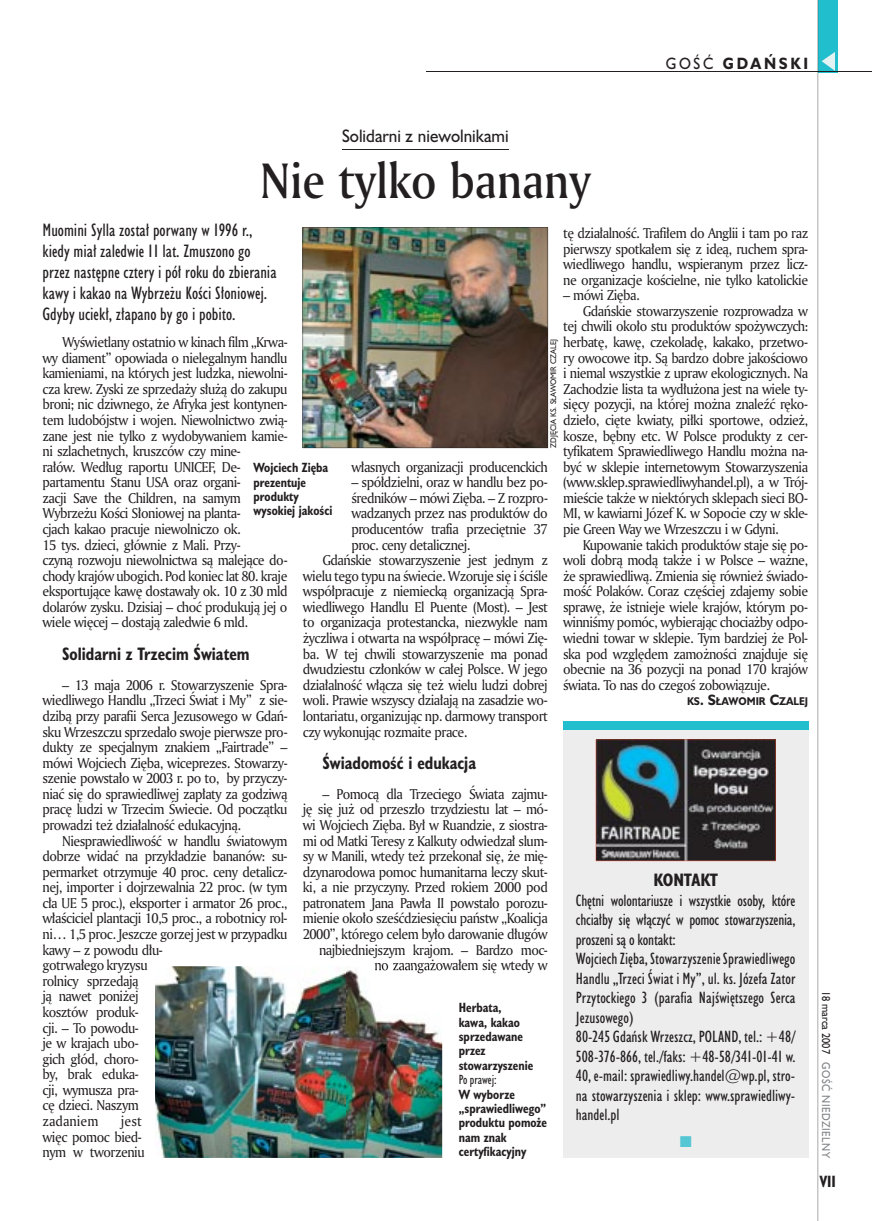
<style>
.page{position:relative;width:872px;height:1221px;background:#fff}
.page>*{position:absolute;margin:0;border:0;box-sizing:border-box;transform-origin:0 0}
.t1{font:48px "Amerigo Md PL";color:#231f20;scale:.9 1}
.t2{font:16.5px/21px "Humanst 521 Cn PL";color:#231f20}
.t3{font:700 16.5px "Humanst 521 Cn PL";color:#231f20;scale:.94 1}
.t4{font:16.5px "Humanst 521 PL";color:#231f20;scale:.94 1}
.t5{font:700 16.5px "Humanst 521 Cn PL";color:#231f20}
.t6{font:15px/19.5px "Humanst 521 Cn PL";color:#231f20}
.t7{font:700 15px "Humanst 521 PL";letter-spacing:.2em;color:#231f20;scale:.9 1}
.t8{font:700 15px "Humanst 521 Cn PL";color:#231f20;scale:.94 1}
.t9{font:13.8px/15.6px "Amerigo PL";letter-spacing:-.04em;color:#231f20;scale:.94 1}
.t10{font:700 12.3px/14.4px "Humanst 521 Cn PL";color:#231f20;scale:.94 1}
.t11{font:12.3px "Humanst 521 Cn PL";color:#231f20;scale:.94 1}
.t12{font:10.5px "Humanst 521 PL";letter-spacing:.05em;color:#808285;scale:.9 1}
.t13{font:10.5px "Humanst 521 PL";color:#231f20;scale:.9 1}
.t14{font:700 10.35px "Humanst 521 PL";color:#231f20;scale:.9 1}
.t15{font:7.5px "Humanst 521 PL";color:#231f20;scale:.94 1}
.s1{font-weight:400}
.s2{font-size:13.8px}
</style>
<div class="page">
<div style="left:818px;top:0;width:19px;height:72px;background:#21becd"></div>
<hr style="left:817px;top:0;width:1px;height:1220px;background:#231f20">
<svg style="left:821px;top:52px;width:14px;height:19px"></svg>
<hr style="left:425px;top:72px;width:447px;height:1px;background:#231f20">
<hr style="left:342px;top:149px;width:166px;height:1px;background:#231f20">
<div style="left:563px;top:721px;width:245px;height:435px;background:#ededee"></div>
<div style="left:563px;top:721px;width:245px;height:8px;background:#21becd"></div>
<img style="left:303px;top:227px;width:245px;height:221px">
<svg style="left:595px;top:739px;width:181px;height:122px;background:#414a4a"></svg>
<img style="left:155px;top:966px;width:287px;height:191px">
<img style="left:375px;top:966px;width:67px;height:7px">
<p class="t7" style="left:666px;top:53px;width:160px"><span class="s1">GOŚĆ</span> GDAŃSKI</p>
<p class="t4" style="left:342px;top:125px;width:179px">Solidarni z niewolnikami</p>
<h1 class="t1" style="left:260px;top:149px;width:369px">Nie tylko banany</h1>
<p class="t2" style="left:43px;top:219px;width:235px">Muomini Sylla został porwany w 1996 r., kiedy miał zaledwie 11 lat. Zmuszono go przez następne cztery i pół roku do zbierania kawy i kakao na Wybrzeżu Kości Słoniowej.<br>Gdyby uciekł, złapano by go i pobito.</p>
<p class="t9" style="left:43px;top:334px;width:262px;text-indent:20px">Wyświetlany ostatnio w kinach film „Krwa&shy;wy diament” opowiada o nielegalnym handlu kamieniami, na których jest ludzka, niewolni&shy;cza krew. Zyski ze sprzedaży służą do zakupu broni; nic dziwnego, że Afryka jest kontynen&shy;tem ludobójstw i wojen. Niewolnictwo zwią&shy;zane jest nie tylko z wydobywaniem kamie&shy;ni szlachetnych, kruszców czy mine-<br>rałów. Według raportu UNICEF, De&shy;partamentu Stanu USA oraz organi-<br>zacji Save the Children, na samym Wybrzeżu Kości Słoniowej na planta-<br>cjach kakao pracuje niewolniczo ok.<br>15 tys. dzieci, głównie z Mali. Przy-<br>czyną rozwoju niewolnictwa są malejące do&shy;chody krajów ubogich. Pod koniec lat 80. kraje eksportujące kawę dostawały ok. 10 z 30 mld dolarów zysku. Dzisiaj – choć produkują jej o wiele więcej – dostają zaledwie 6 mld.</p>
<p class="t3" style="left:62px;top:642px;width:201px">Solidarni z Trzecim Światem</p>
<p class="t9" style="left:43px;top:676px;width:262px;text-align:justify;text-indent:20px">– 13 maja 2006 r. Stowarzyszenie Spra&shy;wiedliwego Handlu „Trzeci Świat i My” z sie&shy;dzibą przy parafii Serca Jezusowego w Gdań&shy;sku Wrzeszczu sprzedało swoje pierwsze pro&shy;dukty ze specjalnym znakiem „Fairtrade” – mówi Wojciech Zięba, wiceprezes. Stowarzy&shy;szenie powstało w 2003 r. po to, by przyczy&shy;niać się do sprawiedliwej zapłaty za godziwą pracę ludzi w Trzecim Świecie. Od początku prowadzi też działalność edukacyjną.</p>
<p class="t9" style="left:43px;top:832px;width:262px;text-indent:20px">Niesprawiedliwość w handlu światowym dobrze widać na przykładzie bananów: su&shy;permarket otrzymuje 40 proc. ceny detalicz&shy;nej, importer i dojrzewalnia 22 proc. (w tym cła UE 5 proc.), eksporter i armator 26 proc., właściciel plantacji 10,5 proc., a robotnicy rol&shy;ni… 1,5 proc. Jeszcze gorzej jest w przypadku kawy – z powodu dłu-<br>gotrwałego kryzysu<br>rolnicy sprzedają<br>ją nawet poniżej<br>kosztów produk-<br>cji. – To powodu-<br>je w krajach ubo-<br>gich głód, choro-<br>by, brak eduka-<br>cji, wymusza pra-<br>cę dzieci. Naszym<br>zadaniem</p>
<p class="t9" style="left:563px;top:225px;width:262px;text-align:justify">tę działalność. Trafiłem do Anglii i tam po raz pierwszy spotkałem się z ideą, ruchem spra&shy;wiedliwego handlu, wspieranym przez licz&shy;ne organizacje kościelne, nie tylko katolickie</p>
<p class="t9" style="left:563px;top:287px;width:83px">– mówi Zięba.</p>
<p class="t9" style="left:583px;top:303px;width:241px">Gdańskie stowarzyszenie rozprowadza w</p>
<p class="t9" style="left:563px;top:318px;width:262px">tej chwili około stu produktów spożywczych:</p>
<p class="t9" style="left:563px;top:334px;width:262px">herbatę, kawę, czekoladę, kakako, przetwo-</p>
<p class="t9" style="left:563px;top:349px;width:262px">ry owocowe itp. Są bardzo dobre jakościowo</p>
<p class="t9" style="left:563px;top:365px;width:262px">i niemal wszystkie z upraw ekologicznych. Na</p>
<p class="t9" style="left:563px;top:380px;width:262px">Zachodzie lista ta wydłużona jest na wiele ty-</p>
<p class="t9" style="left:563px;top:396px;width:262px">sięcy pozycji, na której można znaleźć ręko-</p>
<p class="t9" style="left:563px;top:412px;width:262px">dzieło, cięte kwiaty, piłki sportowe, odzież,</p>
<p class="t9" style="left:563px;top:427px;width:262px">kosze, bębny etc. W Polsce produkty z cer-</p>
<p class="t9" style="left:563px;top:443px;width:262px">tyfikatem Sprawiedliwego Handlu można na-</p>
<p class="t9" style="left:563px;top:458px;width:262px">być w sklepie internetowym Stowarzyszenia</p>
<p class="t9" style="left:563px;top:474px;width:262px">(www.sklep.sprawiedliwyhandel.pl), a w Trój-</p>
<p class="t9" style="left:563px;top:489px;width:262px">mieście także w niektórych sklepach sieci BO-</p>
<p class="t9" style="left:563px;top:505px;width:262px">MI, w kawiarni Józef K. w Sopocie czy w skle-</p>
<p class="t9" style="left:563px;top:521px;width:231px">pie Green Way we Wrzeszczu i w Gdyni.</p>
<p class="t9" style="left:583px;top:536px;width:241px">Kupowanie takich produktów staje się po-</p>
<p class="t9" style="left:563px;top:552px;width:262px">woli dobrą modą także i w Polsce – ważne,</p>
<p class="t9" style="left:563px;top:567px;width:262px">że sprawiedliwą. Zmienia się również świado-</p>
<p class="t9" style="left:563px;top:583px;width:262px">mość Polaków. Coraz częściej zdajemy sobie</p>
<p class="t9" style="left:563px;top:598px;width:262px">sprawę, że istnieje wiele krajów, którym po-</p>
<p class="t9" style="left:563px;top:614px;width:262px">winniśmy pomóc, wybierając chociażby odpo-</p>
<p class="t9" style="left:563px;top:630px;width:262px">wiedni towar w sklepie. Tym bardziej że Pol-</p>
<p class="t9" style="left:563px;top:645px;width:262px">ska pod względem zamożności znajduje się</p>
<p class="t9" style="left:563px;top:661px;width:262px">obecnie na 36 pozycji na ponad 170 krajów</p>
<p class="t9" style="left:563px;top:676px;width:222px">świata. To nas do czegoś zobowiązuje.</p>
<p class="t14" style="left:687px;top:694px;width:136px">KS<span class="s2">. S</span>ŁAWOMIR <span class="s2">C</span>ZALEJ</p>
<p class="t15" style="left:548px;top:447px;width:117px;rotate:-90deg">ZDJĘCIA KS. SŁAWOMIR CZALEJ</p>
<p class="t9" style="left:351px;top:458px;width:210px">własnych organizacji producenckich</p>
<p class="t9" style="left:351px;top:474px;width:210px">– spółdzielni, oraz w handlu bez po-</p>
<p class="t9" style="left:351px;top:489px;width:211px">średników – mówi Zięba. – Z rozpro-</p>
<p class="t9" style="left:351px;top:505px;width:210px">wadzanych przez nas produktów do</p>
<p class="t9" style="left:351px;top:521px;width:210px">producentów trafia przeciętnie 37</p>
<p class="t9" style="left:351px;top:536px;width:128px">proc. ceny detalicznej.</p>
<p class="t9" style="left:322px;top:552px;width:241px">Gdańskie stowarzyszenie jest jednym z</p>
<p class="t9" style="left:303px;top:567px;width:262px">wielu tego typu na świecie. Wzoruje się i ściśle</p>
<p class="t9" style="left:303px;top:583px;width:262px">współpracuje z niemiecką organizacją Spra-</p>
<p class="t9" style="left:303px;top:598px;width:262px">wiedliwego Handlu El Puente (Most). – Jest</p>
<p class="t9" style="left:303px;top:614px;width:262px">to organizacja protestancka, niezwykle nam</p>
<p class="t9" style="left:303px;top:630px;width:262px">życzliwa i otwarta na współpracę – mówi Zię-</p>
<p class="t9" style="left:303px;top:645px;width:262px">ba. W tej chwili stowarzyszenie ma ponad</p>
<p class="t9" style="left:303px;top:661px;width:262px">dwudziestu członków w całej Polsce. W jego</p>
<p class="t9" style="left:303px;top:676px;width:262px">działalność włącza się też wielu ludzi dobrej</p>
<p class="t9" style="left:303px;top:692px;width:262px">woli. Prawie wszyscy działają na zasadzie wo-</p>
<p class="t9" style="left:303px;top:707px;width:262px">lontariatu, organizując np. darmowy transport</p>
<p class="t9" style="left:303px;top:723px;width:177px">czy wykonując rozmaite prace.</p>
<p class="t3" style="left:322px;top:751px;width:165px">Świadomość i edukacja</p>
<p class="t9" style="left:303px;top:785px;width:262px;text-align:right">– Pomocą dla Trzeciego Świata zajmu-<br>ję się już od przeszło trzydziestu lat – mó&shy;wi Wojciech Zięba. Był w Ruandzie, z siostra&shy;mi od Matki Teresy z Kalkuty odwiedzał slum&shy;sy w Manili, wtedy też przekonał się, że mię&shy;dzynarodowa pomoc humanitarna leczy skut&shy;ki, a nie przyczyny. Przed rokiem 2000 pod patronatem Jana Pawła II powstało porozu&shy;mienie około sześćdziesięciu państw „Koalicja 2000”, którego celem było darowanie długów najbiedniejszym krajom. – Bardzo moc&shy;no zaangażowałem się wtedy w</p>
<p class="t10" style="left:253px;top:460px;width:85px">Wojciech Zięba prezentuje produkty wysokiej jakości</p>
<p class="t5" style="left:653px;top:868px;width:66px">KONTAKT</p>
<p class="t6" style="left:576px;top:890px;width:221px">Chętni wolontariusze i wszystkie osoby, które chciałby się włączyć w pomoc stowarzyszenia, proszeni są o kontakt:<br>Wojciech Zięba, Stowarzyszenie Sprawiedliwego Handlu „Trzeci Świat i My”, ul. ks. Józefa Zator Przytockiego 3 (parafia Najświętszego Serca Jezusowego)<br>80-245 Gdańsk Wrzeszcz, POLAND, tel.: +48/ 508-376-866, tel./faks: +48-58/341-01-41 w.<br>40, e-mail: sprawiedliwy.handel@wp.pl, stro&shy;na stowarzyszenia i sklep: www.sprawiedliwy&shy;handel.pl</p>
<p class="t10" style="left:459px;top:999px;width:81px">Herbata,<br>kawa, kakao sprzedawane przez stowarzyszenie</p>
<p class="t11" style="left:459px;top:1071px;width:42px">Po prawej:</p>
<p class="t10" style="left:459px;top:1086px;width:96px">W wyborze „sprawiedliwego” produktu pomoże nam znak certyfikacyjny</p>
<p class="t9" style="left:43px;top:1112px;width:110px;text-indent:78px">jest więc pomoc bied&shy;nym w tworzeniu</p>
<p class="t13" style="left:833px;top:990px;width:71px;rotate:90deg">18 marca 2007</p>
<p class="t12" style="left:833px;top:1062px;width:108px;rotate:90deg">GOŚĆ NIEDZIELNY</p>
<p class="t8" style="left:819px;top:1171px;width:19px">VII</p>
</div>
